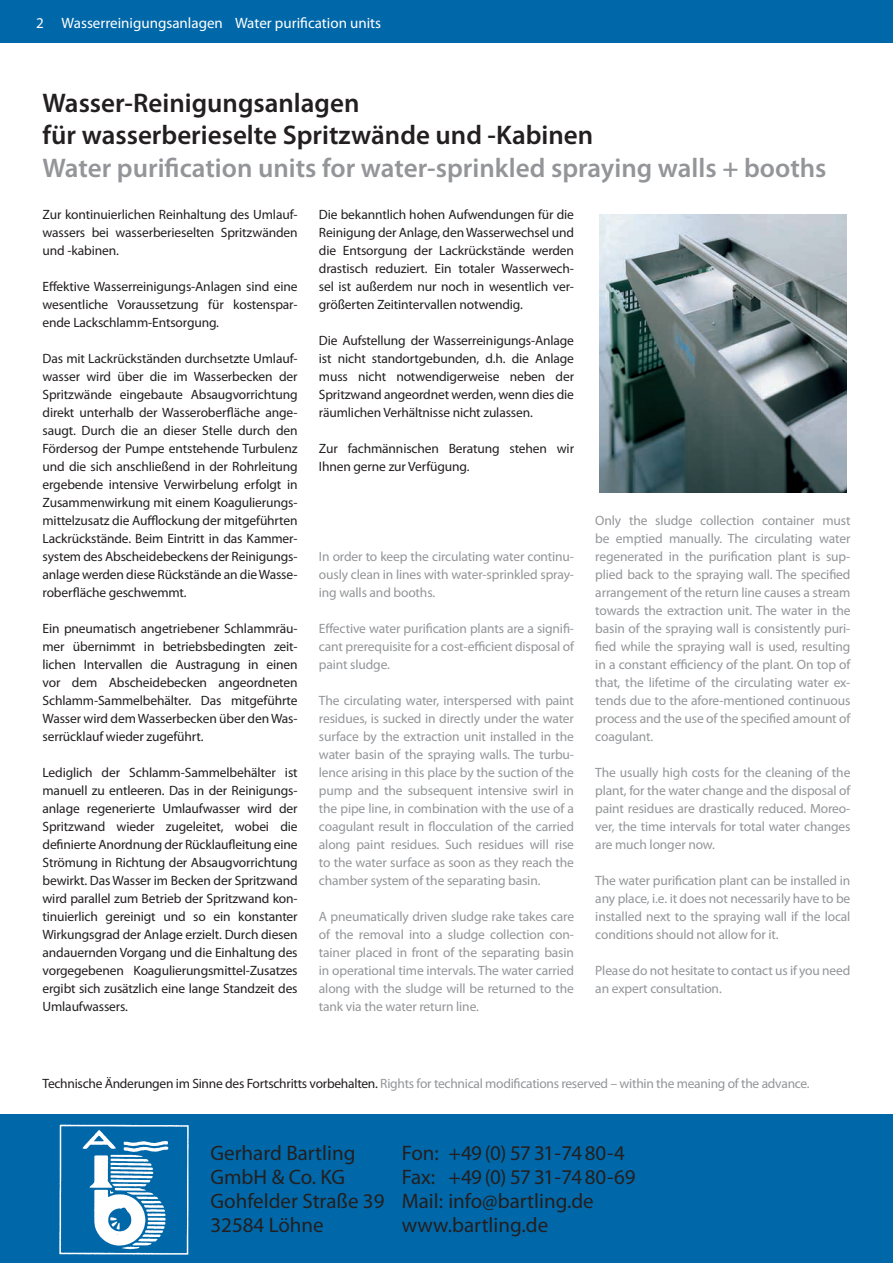
<style>
.page{position:relative;width:893px;height:1263px;background:#fff}
.page>*{position:absolute;margin:0;border:0;box-sizing:border-box;transform-origin:0 0}
.t1{font:600 27px "Myriad Pro";color:#231f20}
.t2{font:600 27px "Myriad Pro";color:#939598}
.t3{font:21px "Myriad Pro";color:#231f20}
.t4{font:21px "Myriad Pro";letter-spacing:-.03em;color:#231f20}
.t5{font:15px "Myriad Pro";color:#fff}
.t6{font:13.5px/18px "Myriad Pro";letter-spacing:-.01em;color:#231f20;text-align:justify}
.t7{font:13.5px/18px "Myriad Pro";letter-spacing:-.01em;color:#939598;text-align:justify}
.s1{color:#231f20}
</style>
<div class="page">
<div style="left:0;top:0;width:893px;height:43px;background:#0068a9"></div>
<div style="left:0;top:1114px;width:893px;height:149px;background:#0068a9"></div>
<img style="left:59px;top:1124px;width:130px;height:131px">
<img style="left:600px;top:215px;width:246px;height:278px">
<p class="t5" style="left:36px;top:14px;width:9px">2</p>
<p class="t5" style="left:62px;top:14px;width:321px">Wasserreinigungsanlagen Water purification units</p>
<p class="t1" style="left:43px;top:86px;width:318px">Wasser-Reinigungsanlagen</p>
<p class="t1" style="left:43px;top:118px;width:552px">für wasserberieselte Spritzwände und -Kabinen</p>
<p class="t2" style="left:43px;top:150px;width:785px">Water purification units for water-sprinkled spraying walls + booths</p>
<p class="t6" style="left:43px;top:205px;width:257px">Zur kontinuierlichen Reinhaltung des Umlauf&shy;wassers bei wasserberieselten Spritzwänden und -kabinen.</p>
<p class="t6" style="left:43px;top:277px;width:257px">Effektive Wasserreinigungs-Anlagen sind eine wesentliche Voraussetzung für kostenspar&shy;ende Lackschlamm-Entsorgung.</p>
<p class="t6" style="left:43px;top:349px;width:257px">Das mit Lackrückständen durchsetzte Umlauf&shy;wasser wird über die im Wasserbecken der Spritzwände eingebaute Absaugvorrichtung direkt unterhalb der Wasseroberfläche ange&shy;saugt. Durch die an dieser Stelle durch den Fördersog der Pumpe entstehende Turbulenz und die sich anschließend in der Rohrleitung ergebende intensive Verwirbelung erfolgt in Zusammenwirkung mit einem Koagulierungs&shy;mittelzusatz die Aufflockung der mitgeführten Lackrückstände. Beim Eintritt in das Kammer&shy;system des Abscheidebeckens der Reinigungs&shy;anlage werden diese Rückstände an die Wasse&shy;roberfläche geschwemmt.</p>
<p class="t6" style="left:43px;top:619px;width:257px">Ein pneumatisch angetriebener Schlammräu&shy;mer übernimmt in betriebsbedingten zeit&shy;lichen Intervallen die Austragung in einen vor dem Abscheidebecken angeordneten Schlamm-Sammelbehälter. Das mitgeführte Wasser wird dem Wasserbecken über den Was&shy;serrücklauf wieder zugeführt.</p>
<p class="t6" style="left:43px;top:763px;width:257px">Lediglich der Schlamm-Sammelbehälter ist manuell zu entleeren. Das in der Reinigungs&shy;anlage regenerierte Umlaufwasser wird der Spritzwand wieder zugeleitet, wobei die definierte Anordnung der Rücklaufleitung eine Strömung in Richtung der Absaugvorrichtung bewirkt. Das Wasser im Becken der Spritzwand wird parallel zum Betrieb der Spritzwand kon&shy;tinuierlich gereinigt und so ein konstanter Wirkungsgrad der Anlage erzielt. Durch diesen andauernden Vorgang und die Einhaltung des vorgegebenen Koagulierungsmittel-Zusatzes ergibt sich zusätzlich eine lange Standzeit des Umlaufwassers.</p>
<p class="t6" style="left:319px;top:205px;width:257px">Die bekanntlich hohen Aufwendungen für die Reinigung der Anlage, den Wasserwechsel und die Entsorgung der Lackrückstände werden drastisch reduziert. Ein totaler Wasserwech&shy;sel ist außerdem nur noch in wesentlich ver&shy;größerten Zeitintervallen notwendig.</p>
<p class="t6" style="left:319px;top:331px;width:257px">Die Aufstellung der Wasserreinigungs-Anlage ist nicht standortgebunden, d.h. die Anlage muss nicht notwendigerweise neben der Spritzwand angeordnet werden, wenn dies die räumlichen Verhältnisse nicht zulassen.</p>
<p class="t6" style="left:319px;top:439px;width:257px">Zur fachmännischen Beratung stehen wir<br>Ihnen gerne zur Verfügung.</p>
<p class="t7" style="left:319px;top:547px;width:257px">In order to keep the circulating water continu&shy;ously clean in lines with water-sprinkled spray&shy;ing walls and booths.</p>
<p class="t7" style="left:319px;top:619px;width:257px">Effective water purification plants are a signifi&shy;cant prerequisite for a cost-efficient disposal of paint sludge.</p>
<p class="t7" style="left:319px;top:691px;width:257px">The circulating water, interspersed with paint residues, is sucked in directly under the water surface by the extraction unit installed in the water basin of the spraying walls. The turbu&shy;lence arising in this place by the suction of the pump and the subsequent intensive swirl in the pipe line, in combination with the use of a coagulant result in flocculation of the carried along paint residues. Such residues will rise to the water surface as soon as they reach the chamber system of the separating basin.</p>
<p class="t7" style="left:319px;top:907px;width:257px">A pneumatically driven sludge rake takes care of the removal into a sludge collection con&shy;tainer placed in front of the separating basin in operational time intervals. The water carried along with the sludge will be returned to the tank via the water return line.</p>
<p class="t7" style="left:595px;top:511px;width:257px">Only the sludge collection container must be emptied manually. The circulating water regenerated in the purification plant is sup&shy;plied back to the spraying wall. The specified arrangement of the return line causes a stream towards the extraction unit. The water in the basin of the spraying wall is consistently puri&shy;fied while the spraying wall is used, resulting in a constant efficiency of the plant. On top of that, the lifetime of the circulating water ex&shy;tends due to the afore-mentioned continuous process and the use of the specified amount of coagulant.</p>
<p class="t7" style="left:595px;top:763px;width:257px">The usually high costs for the cleaning of the plant, for the water change and the disposal of paint residues are drastically reduced. Moreo&shy;ver, the time intervals for total water changes are much longer now.</p>
<p class="t7" style="left:595px;top:871px;width:257px">The water purification plant can be installed in any place, i.e. it does not necessarily have to be installed next to the spraying wall if the local conditions should not allow for it.</p>
<p class="t7" style="left:595px;top:961px;width:257px">Please do not hesitate to contact us if you need an expert consultation.</p>
<p class="t7" style="left:43px;top:1074px;width:769px"><span class="s1">Technische Änderungen im Sinne des Fortschritts vorbehalten.</span> Rights for technical modifications reserved – within the meaning of the advance.</p>
<p class="t3" style="left:210px;top:1140px;width:146px">Gerhard Bartling</p>
<p class="t3" style="left:210px;top:1164px;width:136px">GmbH &amp; Co. KG</p>
<p class="t3" style="left:210px;top:1188px;width:176px">Gohfelder Straße 39</p>
<p class="t3" style="left:210px;top:1212px;width:115px">32584 Löhne</p>
<p class="t4" style="left:402px;top:1140px;width:224px">Fon: +49 (0) 57 31-74 80-4</p>
<p class="t4" style="left:402px;top:1164px;width:235px">Fax: +49 (0) 57 31-74 80-69</p>
<p class="t3" style="left:402px;top:1188px;width:193px">Mail: info@bartling.de</p>
<p class="t3" style="left:402px;top:1212px;width:148px">www.bartling.de</p>
</div>
